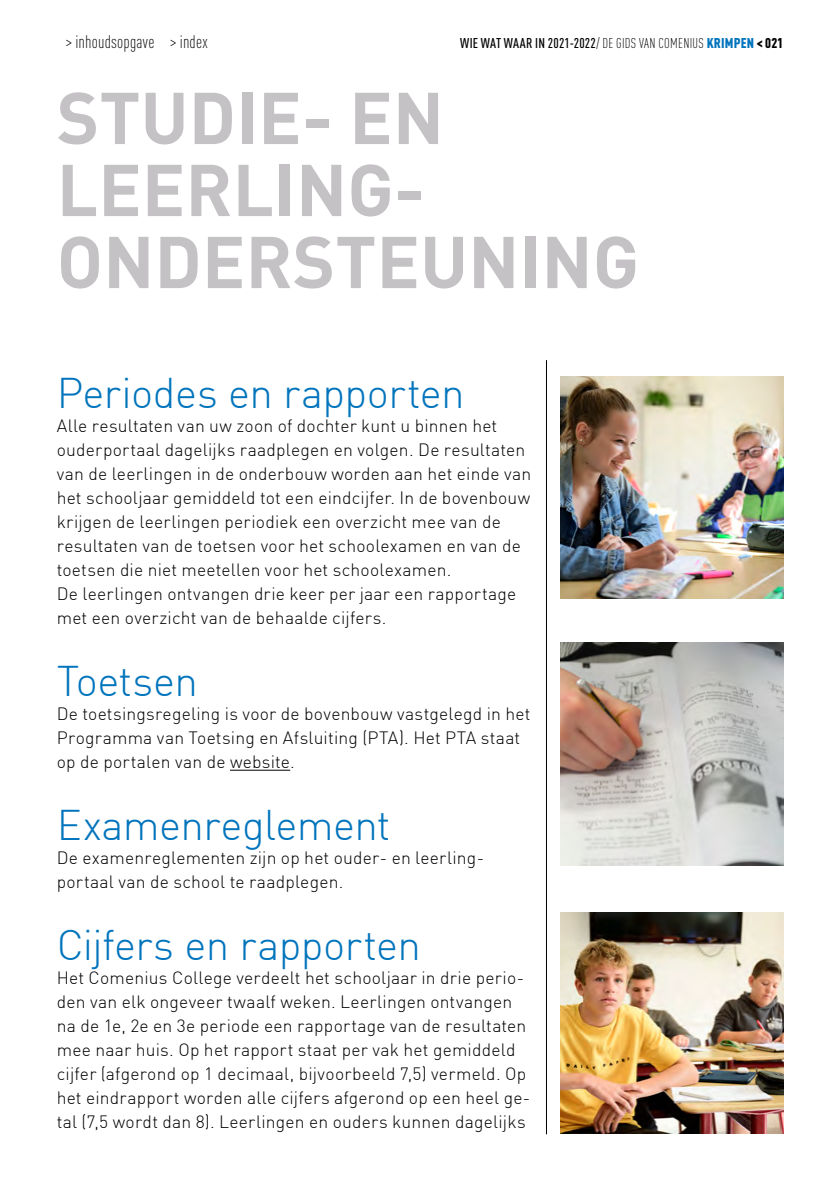
<style>
.page{position:relative;width:840px;height:1191px;background:#fff}
.page>*{position:absolute;margin:0;border:0;box-sizing:border-box;transform-origin:0 0}
.t1{font:700 72px/72px "DIN";color:#c5c2c5}
.t2{font:300 42px "DIN";letter-spacing:-.015em;color:#0074bc}
.t3{font:300 18px "DIN Cond";letter-spacing:.01em;color:#000}
.t4{font:300 17.6px/24px "DIN";letter-spacing:.01em;color:#000}
.t5{font:500 14px "DIN Cond";letter-spacing:.02em;color:#000}
.s1{font-weight:300}
.s2{font-weight:900;color:#0074bc}
.s3{font-weight:900}
</style>
<div class="page">
<hr style="left:545px;top:360px;width:1px;height:774px;background:#000">
<img style="left:560px;top:376px;width:222px;height:223px">
<img style="left:560px;top:643px;width:222px;height:223px">
<img style="left:560px;top:912px;width:222px;height:221px">
<hr style="left:230px;top:769px;width:60px;height:1px;background:#000">
<p class="t3" style="left:66px;top:31px;width:143px">&gt; inhoudsopgave &gt; index</p>
<p class="t5" style="left:460px;top:35px;width:324px">WIE WAT WAAR IN 2021-2022<span class="s1">/ DE GIDS VAN COMENIUS</span> <span class="s2">KRIMPEN</span> <span class="s3">&lt; 021</span></p>
<h1 class="t1" style="left:57px;top:79px;width:583px">STUDIE- EN<br>LEERLING-<br>ONDERSTEUNING</h1>
<h2 class="t2" style="left:57px;top:367px;width:409px">Periodes en rapporten</h2>
<p class="t4" style="left:57px;top:413px;width:475px">Alle resultaten van uw zoon of dochter kunt u binnen het ouderportaal dagelijks raadplegen en volgen. De resultaten van de leerlingen in de onderbouw worden aan het einde van het schooljaar gemiddeld tot een eindcijfer. In de bovenbouw krijgen de leerlingen periodiek een overzicht mee van de resultaten van de toetsen voor het schoolexamen en van de toetsen die niet meetellen voor het schoolexamen.<br>De leerlingen ontvangen drie keer per jaar een rapportage met een overzicht van de behaalde cijfers.</p>
<h2 class="t2" style="left:57px;top:655px;width:143px">Toetsen</h2>
<p class="t4" style="left:57px;top:701px;width:475px">De toetsingsregeling is voor de bovenbouw vastgelegd in het<br>Programma van Toetsing en Afsluiting (PTA). Het PTA staat op de portalen van de website.</p>
<h2 class="t2" style="left:57px;top:799px;width:335px">Examenreglement</h2>
<p class="t4" style="left:57px;top:845px;width:428px">De examenreglementen zijn op het ouder- en leerling&shy;portaal van de school te raadplegen.</p>
<h2 class="t2" style="left:57px;top:919px;width:365px">Cijfers en rapporten</h2>
<p class="t4" style="left:57px;top:965px;width:475px">Het Comenius College verdeelt het schooljaar in drie perio&shy;den van elk ongeveer twaalf weken. Leerlingen ontvangen na de 1e, 2e en 3e periode een rapportage van de resultaten mee naar huis. Op het rapport staat per vak het gemiddeld cijfer (afgerond op 1 decimaal, bijvoorbeeld 7,5) vermeld. Op het eindrapport worden alle cijfers afgerond op een heel ge&shy;tal (7,5 wordt dan 8). Leerlingen en ouders kunnen dagelijks</p>
</div>
